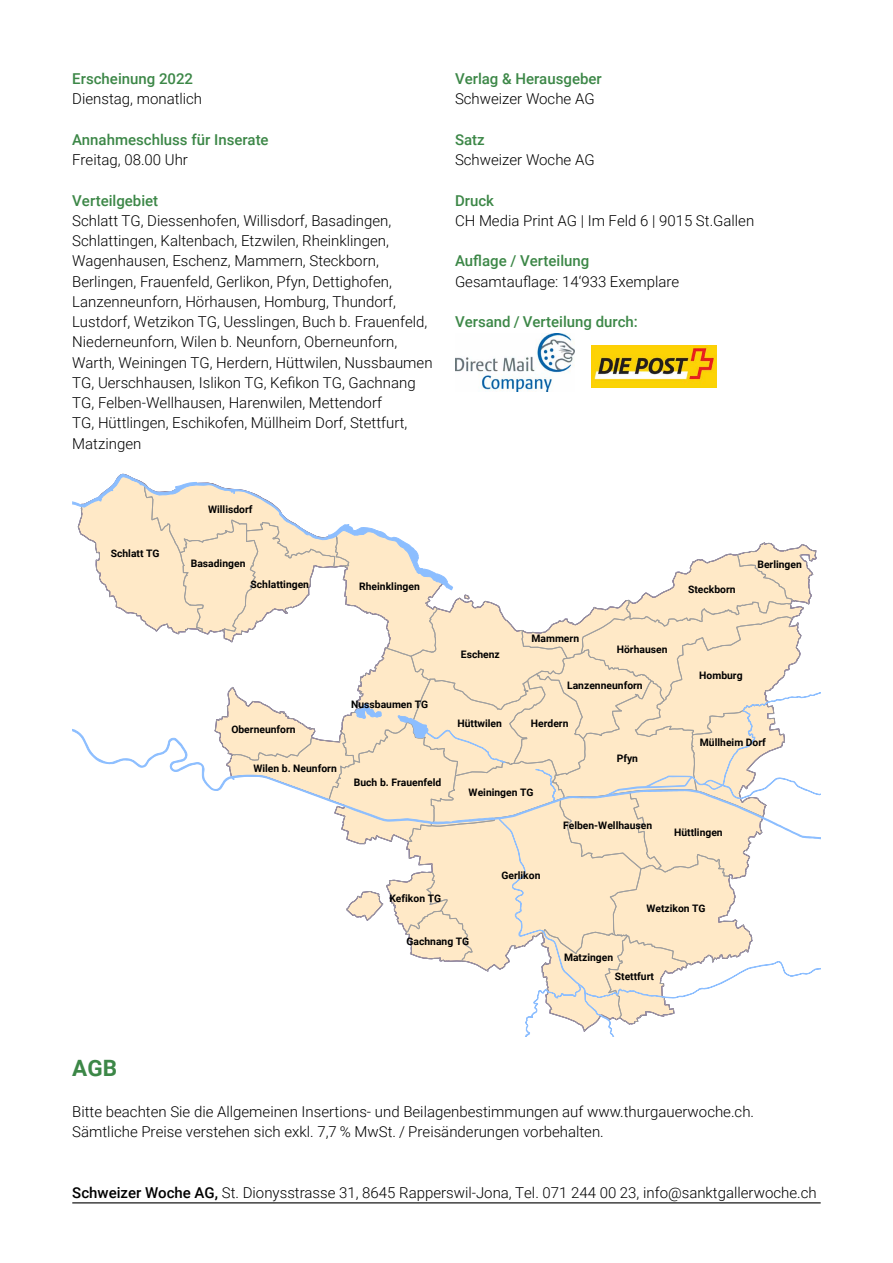
<style>
.page{position:relative;width:893px;height:1263px;background:#fff}
.page>*{position:absolute;margin:0;border:0;box-sizing:border-box;transform-origin:0 0}
.t1{font:700 22.5px "Roboto";color:#3c8747}
.t2{font:300 15px/20.2px "Roboto";color:#000}
.t3{font:500 15px "Roboto";color:#3c8747}
.t4{font:700 10.35px "Roboto";color:#000}
.s1{font-weight:500}
</style>
<div class="page">
<hr style="left:72px;top:1202px;width:749px;height:1px;background:#000">
<img style="left:591px;top:345px;width:125px;height:43px">
<img style="left:455px;top:333px;width:120px;height:58px">
<svg style="left:72px;top:473px;width:749px;height:563px"></svg>
<p class="t3" style="left:72px;top:68px;width:122px">Erscheinung 2022</p>
<p class="t2" style="left:72px;top:88px;width:131px">Dienstag, monatlich</p>
<p class="t3" style="left:72px;top:129px;width:198px">Annahmeschluss für Inserate</p>
<p class="t2" style="left:72px;top:149px;width:117px">Freitag, 08.00 Uhr</p>
<p class="t3" style="left:72px;top:190px;width:87px">Verteilgebiet</p>
<p class="t2" style="left:72px;top:210px;width:362px">Schlatt TG, Diessenhofen, Willisdorf, Basadingen, Schlattingen, Kaltenbach, Etzwilen, Rheinklingen, Wagenhausen, Eschenz, Mammern, Steckborn, Berlingen, Frauenfeld, Gerlikon, Pfyn, Dettighofen, Lanzenneunforn, Hörhausen, Homburg, Thundorf, Lustdorf, Wetzikon TG, Uesslingen, Buch b. Frauenfeld, Niederneunforn, Wilen b. Neunforn, Oberneunforn, Warth, Weiningen TG, Herdern, Hüttwilen, Nussbaumen TG, Uerschhausen, Islikon TG, Kefikon TG, Gachnang TG, Felben-Wellhausen, Harenwilen, Mettendorf<br>TG, Hüttlingen, Eschikofen, Müllheim Dorf, Stettfurt, Matzingen</p>
<p class="t3" style="left:455px;top:68px;width:148px">Verlag &amp; Herausgeber</p>
<p class="t2" style="left:455px;top:88px;width:141px">Schweizer Woche AG</p>
<p class="t3" style="left:455px;top:129px;width:31px">Satz</p>
<p class="t2" style="left:455px;top:149px;width:141px">Schweizer Woche AG</p>
<p class="t3" style="left:455px;top:190px;width:41px">Druck</p>
<p class="t2" style="left:455px;top:210px;width:301px">CH Media Print AG | Im Feld 6 | 9015 St.Gallen</p>
<p class="t3" style="left:455px;top:250px;width:136px">Auflage / Verteilung</p>
<p class="t2" style="left:455px;top:271px;width:226px">Gesamtauflage: 14‘933 Exemplare</p>
<p class="t3" style="left:455px;top:311px;width:184px">Versand / Verteilung durch:</p>
<p class="t4" style="left:111px;top:546px;width:50px">Schlatt TG</p>
<p class="t4" style="left:208px;top:502px;width:46px">Willisdorf</p>
<p class="t4" style="left:191px;top:556px;width:56px">Basadingen</p>
<p class="t4" style="left:757px;top:557px;width:46px">Berlingen</p>
<p class="t4" style="left:251px;top:576px;width:60px">Schlattingen</p>
<p class="t4" style="left:359px;top:579px;width:62px">Rheinklingen</p>
<p class="t4" style="left:688px;top:582px;width:49px">Steckborn</p>
<p class="t4" style="left:531px;top:631px;width:49px">Mammern</p>
<p class="t4" style="left:461px;top:647px;width:40px">Eschenz</p>
<p class="t4" style="left:617px;top:642px;width:52px">Hörhausen</p>
<p class="t4" style="left:567px;top:678px;width:77px">Lanzenneunforn</p>
<p class="t4" style="left:699px;top:668px;width:45px">Homburg</p>
<p class="t4" style="left:351px;top:697px;width:79px">Nussbaumen TG</p>
<p class="t4" style="left:231px;top:722px;width:66px">Oberneunforn</p>
<p class="t4" style="left:253px;top:761px;width:85px">Wilen b. Neunforn</p>
<p class="t4" style="left:457px;top:716px;width:46px">Hüttwilen</p>
<p class="t4" style="left:531px;top:716px;width:39px">Herdern</p>
<p class="t4" style="left:617px;top:751px;width:23px">Pfyn</p>
<p class="t4" style="left:700px;top:735px;width:67px">Müllheim Dorf</p>
<p class="t4" style="left:354px;top:775px;width:89px">Buch b. Frauenfeld</p>
<p class="t4" style="left:469px;top:784px;width:66px">Weiningen TG</p>
<p class="t4" style="left:563px;top:818px;width:91px">Felben-Wellhausen</p>
<p class="t4" style="left:674px;top:825px;width:50px">Hüttlingen</p>
<p class="t4" style="left:501px;top:868px;width:41px">Gerlikon</p>
<p class="t4" style="left:389px;top:891px;width:53px">Kefikon TG</p>
<p class="t4" style="left:646px;top:901px;width:61px">Wetzikon TG</p>
<p class="t4" style="left:407px;top:934px;width:64px">Gachnang TG</p>
<p class="t4" style="left:564px;top:950px;width:51px">Matzingen</p>
<p class="t4" style="left:615px;top:969px;width:41px">Stettfurt</p>
<h1 class="t1" style="left:72px;top:1053px;width:46px">AGB</h1>
<p class="t2" style="left:72px;top:1101px;width:683px">Bitte beachten Sie die Allgemeinen Insertions- und Beilagenbestimmungen auf www.thurgauerwoche.ch.<br>Sämtliche Preise verstehen sich exkl. 7,7 % MwSt. / Preisänderungen vorbehalten.</p>
<p class="t2" style="left:72px;top:1182px;width:746px"><span class="s1">Schweizer Woche AG,</span> St. Dionysstrasse 31, 8645 Rapperswil-Jona, Tel. 071 244 00 23, info@sanktgallerwoche.ch</p>
</div>
